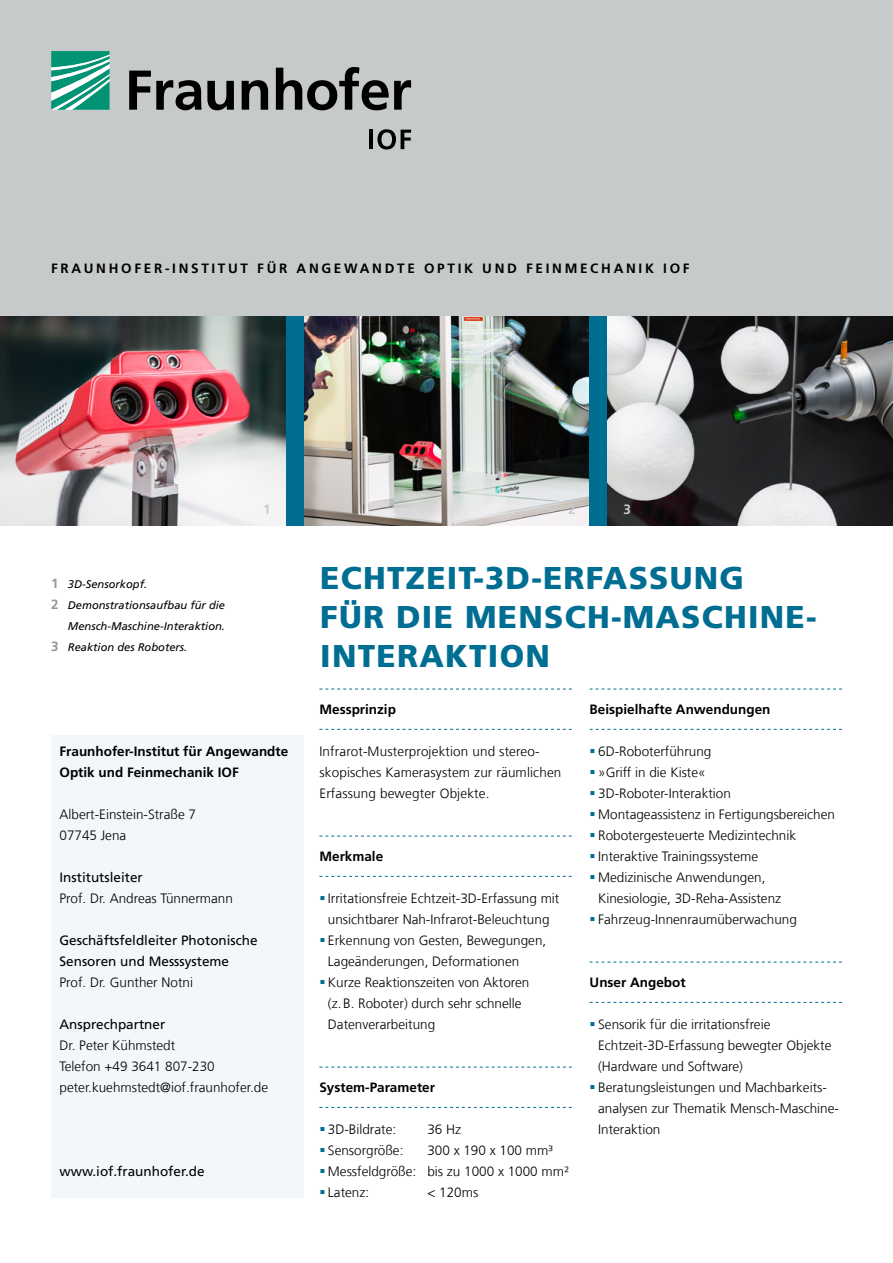
<style>
.page{position:relative;width:893px;height:1263px;background:#fff}
.page>*{position:absolute;margin:0;border:0;box-sizing:border-box;transform-origin:0 0}
.t1{font:900 31.5px/39px "Frutiger LT Com";letter-spacing:.04em;color:#006e92}
.t2{font:300 13.5px/21px "Frutiger LT Com";color:#000}
.t3{font:700 13.5px/21px "Frutiger LT Com";color:#000}
.t4{font:13.5px/21px "Frutiger LT Com";color:#000}
.t5{font:700 13.5px "Frutiger LT Com";letter-spacing:.2em;color:#000}
.t6{font:700 13.5px "Frutiger LT Com";color:#c7cacb}
.t7{font:italic 11.1px "Frutiger LT Com";color:#000}
.s1{font-weight:700;font-style:normal;font-size:13.35px;color:#959797}
</style>
<div class="page">
<img style="left:0;top:315px;width:286px;height:210px">
<img style="left:303px;top:315px;width:287px;height:210px">
<img style="left:607px;top:315px;width:286px;height:210px">
<div style="left:590px;top:315px;width:17px;height:210px;background:#006e92"></div>
<div style="left:286px;top:315px;width:17px;height:210px;background:#006e92"></div>
<svg style="left:319px;top:689px;width:253px;height:1px"></svg>
<svg style="left:319px;top:729px;width:253px;height:1px"></svg>
<svg style="left:319px;top:836px;width:253px;height:1px"></svg>
<svg style="left:319px;top:876px;width:253px;height:1px"></svg>
<svg style="left:319px;top:1067px;width:253px;height:1px"></svg>
<svg style="left:319px;top:1107px;width:253px;height:1px"></svg>
<svg style="left:590px;top:689px;width:252px;height:1px"></svg>
<svg style="left:590px;top:729px;width:252px;height:1px"></svg>
<svg style="left:590px;top:962px;width:252px;height:1px"></svg>
<svg style="left:590px;top:1002px;width:252px;height:1px"></svg>
<div style="left:51px;top:735px;width:252px;height:462px;background:#f3f6fb"></div>
<div style="left:0;top:0;width:893px;height:315px;background:#c7cacb"></div>
<svg style="left:51px;top:51px;width:59px;height:59px;background:#4cb29d"></svg>
<svg style="left:129px;top:67px;width:282px;height:43px"></svg>
<hr style="left:369px;top:130px;width:4px;height:19px;background:#000">
<svg style="left:377px;top:129px;width:34px;height:20px"></svg>
<p class="t5" style="left:51px;top:260px;width:640px">FRAUNHOFER-INSTITUT FÜR ANGEWANDTE OPTIK UND FEINMECHANIK IOF</p>
<p class="t7" style="left:51px;top:578px;width:98px"><span class="s1">1</span> 3D-Sensorkopf.</p>
<p class="t7" style="left:51px;top:599px;width:176px"><span class="s1">2</span> Demonstrationsaufbau für die</p>
<p class="t7" style="left:68px;top:620px;width:159px">Mensch-Maschine-Interaktion.</p>
<p class="t7" style="left:51px;top:641px;width:138px"><span class="s1">3</span> Reaktion des Roboters.</p>
<p class="t6" style="left:263px;top:502px;width:9px">1</p>
<p class="t6" style="left:568px;top:502px;width:9px">2</p>
<p class="t6" style="left:623px;top:502px;width:9px">3</p>
<h1 class="t1" style="left:320px;top:558px;width:498px">ECHTZEIT-3D-ERFASSUNG<br>FÜR DIE MENSCH-MASCHINE-<br>INTERAKTION</h1>
<p class="t3" style="left:60px;top:741px;width:230px">Fraunhofer-Institut für Angewandte<br>Optik und Feinmechanik IOF</p>
<p class="t2" style="left:60px;top:804px;width:138px">Albert-Einstein-Straße 7<br>07745 Jena</p>
<p class="t4" style="left:60px;top:867px;width:85px">Institutsleiter</p>
<p class="t2" style="left:60px;top:888px;width:175px">Prof. Dr. Andreas Tünnermann</p>
<p class="t4" style="left:60px;top:930px;width:200px">Geschäftsfeldleiter Photonische<br>Sensoren und Messsysteme</p>
<p class="t2" style="left:60px;top:972px;width:135px">Prof. Dr. Gunther Notni</p>
<p class="t4" style="left:60px;top:1014px;width:107px">Ansprechpartner</p>
<p class="t2" style="left:60px;top:1035px;width:210px">Dr. Peter Kühmstedt<br>Telefon +49 3641 807-230 peter.kuehmstedt@iof.fraunhofer.de</p>
<p class="t4" style="left:60px;top:1161px;width:147px">www.iof.fraunhofer.de</p>
<p class="t3" style="left:319px;top:699px;width:78px">Messprinzip</p>
<p class="t2" style="left:319px;top:741px;width:243px">Infrarot-Musterprojektion und stereo&shy;skopisches Kamerasystem zur räumlichen<br>Erfassung bewegter Objekte.</p>
<p class="t3" style="left:319px;top:846px;width:65px">Merkmale</p>
<p class="t2" style="left:328px;top:888px;width:233px">Irritationsfreie Echtzeit-3D-Erfassung mit unsichtbarer Nah-Infrarot-Beleuchtung Erkennung von Gesten, Bewegungen, Lageänderungen, Deformationen<br>Kurze Reaktionszeiten von Aktoren (z.B. Roboter) durch sehr schnelle Datenverarbeitung</p>
<p class="t3" style="left:319px;top:1077px;width:117px">System-Parameter</p>
<p class="t2" style="left:328px;top:1119px;width:70px">3D-Bildrate:</p>
<p class="t2" style="left:427px;top:1119px;width:35px">36 Hz</p>
<p class="t2" style="left:328px;top:1140px;width:77px">Sensorgröße:</p>
<p class="t2" style="left:328px;top:1140px;width:242px;text-indent:99px">300 x 190 x 100 mm³<br>Messfeldgröße: bis zu 1000 x 1000 mm²<br>Latenz:</p>
<p class="t2" style="left:427px;top:1182px;width:52px">&lt; 120ms</p>
<p class="t3" style="left:590px;top:699px;width:182px">Beispielhafte Anwendungen</p>
<p class="t2" style="left:598px;top:741px;width:238px">6D-Roboterführung<br>»Griff in die Kiste«<br>3D-Roboter-Interaktion<br>Montageassistenz in Fertigungsbereichen<br>Robotergesteuerte Medizintechnik<br>Interaktive Trainingssysteme<br>Medizinische Anwendungen,<br>Kinesiologie, 3D-Reha-Assistenz<br>Fahrzeug-Innenraumüberwachung</p>
<p class="t3" style="left:590px;top:972px;width:97px">Unser Angebot</p>
<p class="t2" style="left:598px;top:1014px;width:242px">Sensorik für die irritationsfreie Echtzeit-3D-Erfassung bewegter Objekte (Hardware und Software)<br>Beratungsleistungen und Machbarkeits&shy;analysen zur Thematik Mensch-Maschine-Interaktion</p>
</div>
